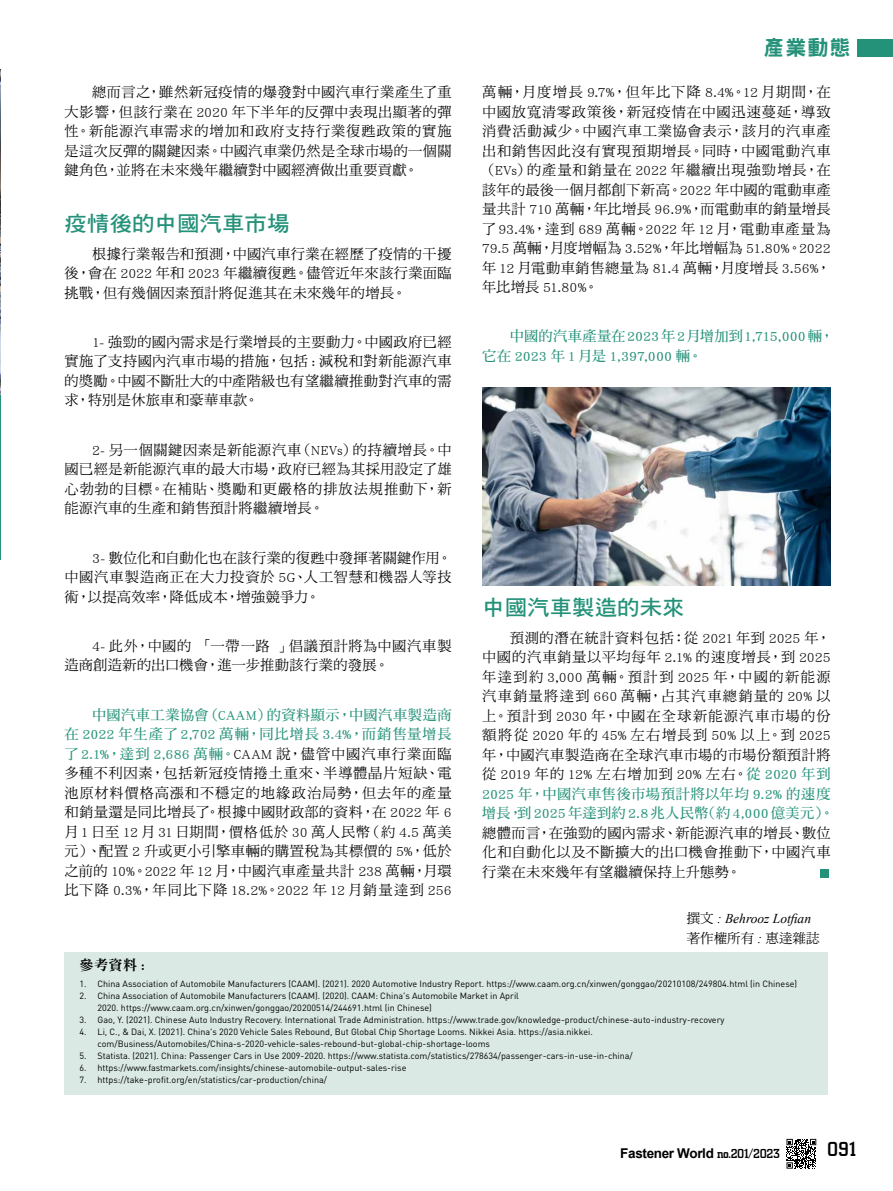
<style>
.page{position:relative;width:893px;height:1191px;background:#fff}
.page>*{position:absolute;margin:0;border:0;box-sizing:border-box;transform-origin:0 0}
.t1{font:21.3px "DF Hei Std W7";color:#249179;scale:1.05 1}
.t2{font:21px "DF Hei Std W9";color:#249179}
.t3{font:500 21px "City D";color:#000}
.t4{font:14.25px/19.5px "DF Ming Std W5";letter-spacing:.025em;color:#000;text-align:justify}
.t5{font:14.25px/19.5px "DF Ming Std W7";letter-spacing:.02em;color:#249179}
.t6{font:14.25px "DF Ming Std W9";color:#000}
.t7{font:700 13.5px "Arial";letter-spacing:-.025em;color:#000}
.t8{font:italic 13.5px "Times New Roman";color:#000}
.t9{font:13.5px "DF Ming Std W5";color:#000}
.t10{font:9px/12px "DIN Pro";color:#000}
.s1{font-family:"DF Ming Std W5";color:#000}
.s2{font-family:"DF Ming Std W7";color:#249179}
.s3{font-family:"DF Ming Std W5";font-style:normal}
.s4{font-family:"Times New Roman";font-style:italic}
.s5{font-family:"City D";font-weight:500}
</style>
<div class="page">
<div style="left:64px;top:952px;width:764px;height:143px;background:#dae9e3"></div>
<div style="left:857px;top:40px;width:36px;height:17px;background:#249179"></div>
<svg style="left:786px;top:1138px;width:30px;height:30px"></svg>
<img style="left:0;top:69px;width:1px;height:326px">
<hr style="left:0;top:395px;width:1px;height:165px;background:#249179">
<img style="left:482px;top:387px;width:349px;height:198px">
<div style="left:820px;top:868px;width:9px;height:9px;background:#249179"></div>
<p class="t4" style="left:64px;top:82px;width:389px;text-indent:28px">總而言之，雖然新冠疫情的爆發對中國汽車行業產生了重大影響，但該行業在 2020 年下半年的反彈中表現出顯著的彈性。新能源汽車需求的增加和政府支持行業復甦政策的實施是這次反彈的關鍵因素。中國汽車業仍然是全球市場的一個關鍵角色，並將在未來幾年繼續對中國經濟做出重要貢獻。</p>
<h1 class="t1" style="left:64px;top:212px;width:216px">疫情後的中國汽車市場</h1>
<p class="t4" style="left:64px;top:243px;width:389px;text-indent:28px">根據行業報告和預測，中國汽車行業在經歷了疫情的干擾後，會在 2022 年和 2023 年繼續復甦。儘管近年來該行業面臨挑戰，但有幾個因素預計將促進其在未來幾年的增長。</p>
<p class="t4" style="left:64px;top:332px;width:389px;text-indent:28px">1- 強勁的國內需求是行業增長的主要動力。中國政府已經實施了支持國內汽車市場的措施，包括 : 減稅和對新能源汽車的獎勵。中國不斷壯大的中產階級也有望繼續推動對汽車的需求，特別是休旅車和豪華車款。</p>
<p class="t4" style="left:64px;top:439px;width:389px;text-indent:28px">2- 另一個關鍵因素是新能源汽車（NEVs）的持續增長。中國已經是新能源汽車的最大市場，政府已經為其採用設定了雄心勃勃的目標。在補貼、獎勵和更嚴格的排放法規推動下，新能源汽車的生產和銷售預計將繼續增長。</p>
<p class="t4" style="left:64px;top:547px;width:389px;text-indent:28px">3- 數位化和自動化也在該行業的復甦中發揮著關鍵作用。中國汽車製造商正在大力投資於 5G、人工智慧和機器人等技術，以提高效率，降低成本，增強競爭力。</p>
<p class="t4" style="left:64px;top:635px;width:389px;text-indent:28px">4- 此外，中國的 「一帶一路 」倡議預計將為中國汽車製造商創造新的出口機會，進一步推動該行業的發展。</p>
<p class="t5" style="left:64px;top:704px;width:389px;text-align:justify;text-indent:28px">中國汽車工業協會（CAAM）的資料顯示，中國汽車製造商在 2022 年生產了 2,702 萬輛，同比增長 3.4%，而銷售量增長了 2.1%，達到 2,686 萬輛。<span class="s1">CAAM 說，儘管中國汽車行業面臨</span></p>
<p class="t4" style="left:64px;top:763px;width:389px">多種不利因素，包括新冠疫情捲土重來、半導體晶片短缺、電池原材料價格高漲和不穩定的地緣政治局勢，但去年的產量和銷量還是同比增長了。根據中國財政部的資料，在 2022 年 6月1日至 12 月 31日期間，價格低於 30 萬人民幣（約 4.5 萬美元）、配置 2 升或更小引擎車輛的購置稅為其標價的 5%，低於之前的 10%。2022 年 12 月，中國汽車產量共計 238 萬輛，月環比下降 0.3%，年同比下降 18.2%。2022 年 12 月銷量達到 256</p>
<p class="t6" style="left:80px;top:957px;width:67px">參考資料 :</p>
<h2 class="t2" style="left:763px;top:36px;width:89px">產業動態</h2>
<p class="t4" style="left:482px;top:82px;width:350px">萬輛，月度增長 9.7%，但年比下降 8.4%。12 月期間，在中國放寬清零政策後，新冠疫情在中國迅速蔓延，導致消費活動減少。中國汽車工業協會表示，該月的汽車產出和銷售因此沒有實現預期增長。同時，中國電動汽車（EVs）的產量和銷量在 2022 年繼續出現強勁增長，在該年的最後一個月都創下新高。2022 年中國的電動車產量共計 710 萬輛，年比增長 96.9%，而電動車的銷量增長了93.4%，達到 689 萬輛。2022 年 12 月，電動車產量為79.5 萬輛，月度增幅為 3.52%，年比增幅為 51.80%。2022年 12 月電動車銷售總量為 81.4 萬輛，月度增長 3.56%，年比增長 51.80%。</p>
<p class="t5" style="left:482px;top:326px;width:353px;text-indent:28px">中國的汽車產量在 2023年 2月增加到1,715,000輛，它在 2023 年 1 月是 1,397,000 輛。</p>
<h1 class="t1" style="left:482px;top:596px;width:194px">中國汽車製造的未來</h1>
<p class="t4" style="left:482px;top:627px;width:350px;text-indent:28px">預測的潛在統計資料包括：從 2021 年到 2025 年，中國的汽車銷量以平均每年 2.1% 的速度增長，到 2025年達到約 3,000 萬輛。預計到 2025 年，中國的新能源汽車銷量將達到 660 萬輛，占其汽車總銷量的 20% 以上。預計到 2030 年，中國在全球新能源汽車市場的份額將從 2020 年的 45% 左右增長到 50% 以上。到 2025年，中國汽車製造商在全球汽車市場的市場份額預計將從 2019 年的 12% 左右增加到 20% 左右。<span class="s2">從 2020 年到</span></p>
<p class="t5" style="left:482px;top:783px;width:353px">2025 年，中國汽車售後市場預計將以年均 9.2% 的速度增長，到 2025 年達到約 2.8兆人民幣（約 4,000 億美元）。</p>
<p class="t4" style="left:482px;top:822px;width:350px">總體而言，在強勁的國內需求、新能源汽車的增長、數位化和自動化以及不斷擴大的出口機會推動下，中國汽車行業在未來幾年有望繼續保持上升態勢。</p>
<p class="t8" style="left:687px;top:908px;width:126px"><span class="s3">撰文</span> : Behrooz Lotfian</p>
<p class="t9" style="left:687px;top:931px;width:134px">著作權所有 <span class="s4">:</span> 惠達雜誌</p>
<p class="t10" style="left:80px;top:977px;width:719px">1. China Association of Automobile Manufacturers (CAAM). (2021). 2020 Automotive Industry Report. https://www.caam.org.cn/xinwen/gonggao/20210108/249804.html (in Chinese)</p>
<p class="t10" style="left:98px;top:989px;width:423px;text-indent:-18px">2. China Association of Automobile Manufacturers (CAAM). (2020). CAAM: China's Automobile Market in April<br>2020. https://www.caam.org.cn/xinwen/gonggao/20200514/244691.html (in Chinese)</p>
<p class="t10" style="left:80px;top:1013px;width:646px">3. Gao, Y. (2021). Chinese Auto Industry Recovery. International Trade Administration. https://www.trade.gov/knowledge-product/chinese-auto-industry-recovery</p>
<p class="t10" style="left:98px;top:1025px;width:497px;text-indent:-18px">4. Li, C., &amp; Dai, X. (2021). China's 2020 Vehicle Sales Rebound, But Global Chip Shortage Looms. Nikkei Asia. https://asia.nikkei. com/Business/Automobiles/China-s-2020-vehicle-sales-rebound-but-global-chip-shortage-looms</p>
<p class="t10" style="left:80px;top:1049px;width:555px">5. Statista. (2021). China: Passenger Cars in Use 2009-2020. https://www.statista.com/statistics/278634/passenger-cars-in-use-in-china/</p>
<p class="t10" style="left:80px;top:1061px;width:328px">6. https://www.fastmarkets.com/insights/chinese-automobile-output-sales-rise</p>
<p class="t10" style="left:80px;top:1073px;width:249px">7. https://take-profit.org/en/statistics/car-production/china/</p>
<p class="t7" style="left:620px;top:1143px;width:161px">Fastener World <span class="s5">no.201/2023</span></p>
<h2 class="t3" style="left:827px;top:1138px;width:31px">091</h2>
</div>
